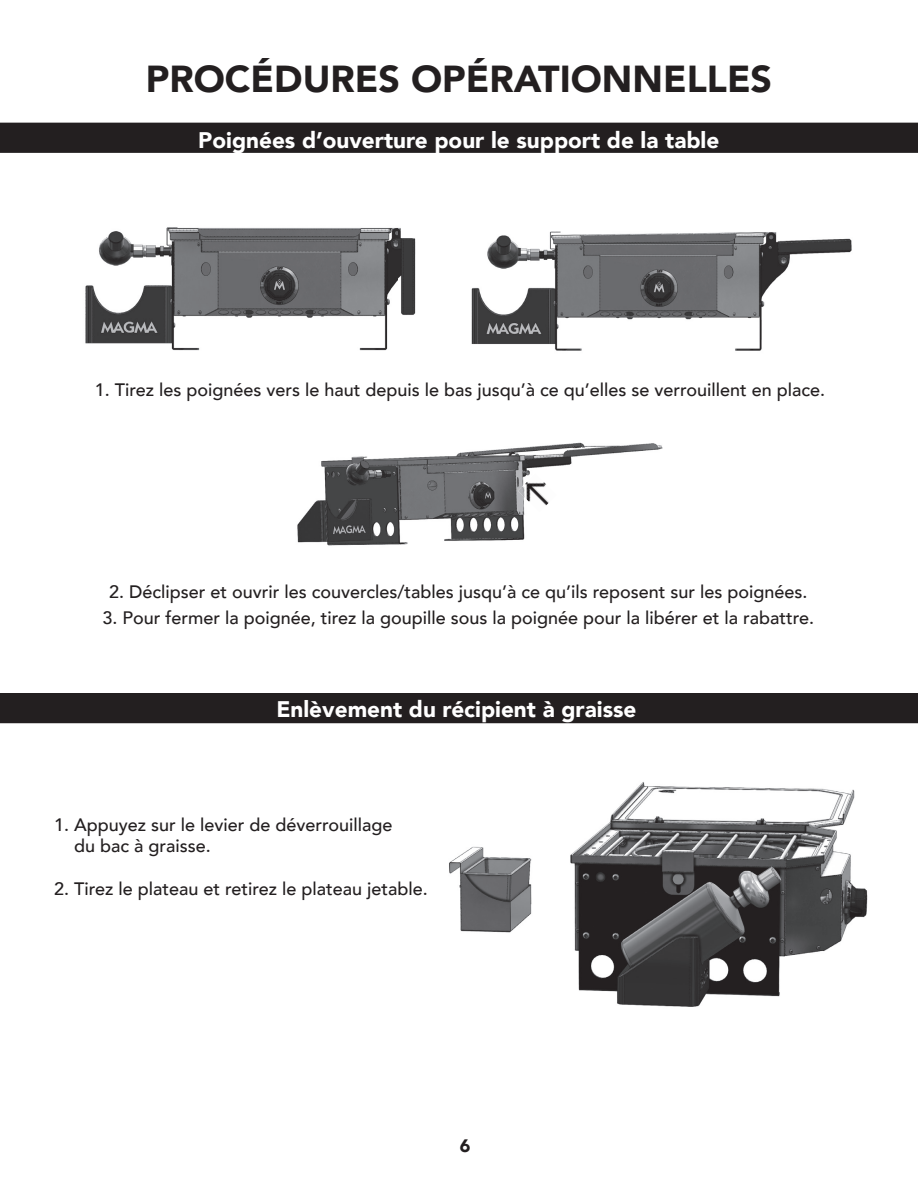
<style>
.page{position:relative;width:918px;height:1188px;background:#fff}
.page>*{position:absolute;margin:0;border:0;box-sizing:border-box;transform-origin:0 0}
.t1{font:900 37.5px "Avenir";color:#231f20}
.t2{font:900 22.5px "Avenir";color:#fff}
.t3{font:500 18px/21.6px "Avenir";color:#231f20}
.t4{font:900 18px "Avenir";color:#231f20}
</style>
<div class="page">
<img style="left:449px;top:782px;width:419px;height:225px">
<div style="left:0;top:123px;width:918px;height:30px;background:#231f20"></div>
<img style="left:85px;top:227px;width:331px;height:124px">
<img style="left:297px;top:442px;width:366px;height:104px">
<img style="left:471px;top:231px;width:381px;height:120px">
<img style="left:518px;top:473px;width:39px;height:39px">
<div style="left:0;top:693px;width:918px;height:30px;background:#231f20"></div>
<h1 class="t1" style="left:146px;top:46px;width:628px">PROCÉDURES OPÉRATIONNELLES</h1>
<p class="t2" style="left:198px;top:121px;width:523px">Poignées d’ouverture pour le support de la table</p>
<p class="t3" style="left:95px;top:378px;width:732px">1. Tirez les poignées vers le haut depuis le bas jusqu’à ce qu’elles se verrouillent en place.</p>
<p class="t3" style="left:109px;top:580px;width:700px">2. Déclipser et ouvrir les couvercles/tables jusqu’à ce qu’ils reposent sur les poignées.</p>
<p class="t3" style="left:102px;top:606px;width:713px">3. Pour fermer la poignée, tirez la goupille sous la poignée pour la libérer et la rabattre.</p>
<p class="t2" style="left:276px;top:690px;width:362px">Enlèvement du récipient à graisse</p>
<p class="t3" style="left:74px;top:813px;width:320px;text-indent:-20px">1. Appuyez sur le levier de déverrouillage du bac à graisse.</p>
<p class="t3" style="left:54px;top:877px;width:375px">2. Tirez le plateau et retirez le plateau jetable.</p>
<p class="t4" style="left:460px;top:1130px;width:12px">6</p>
</div>
